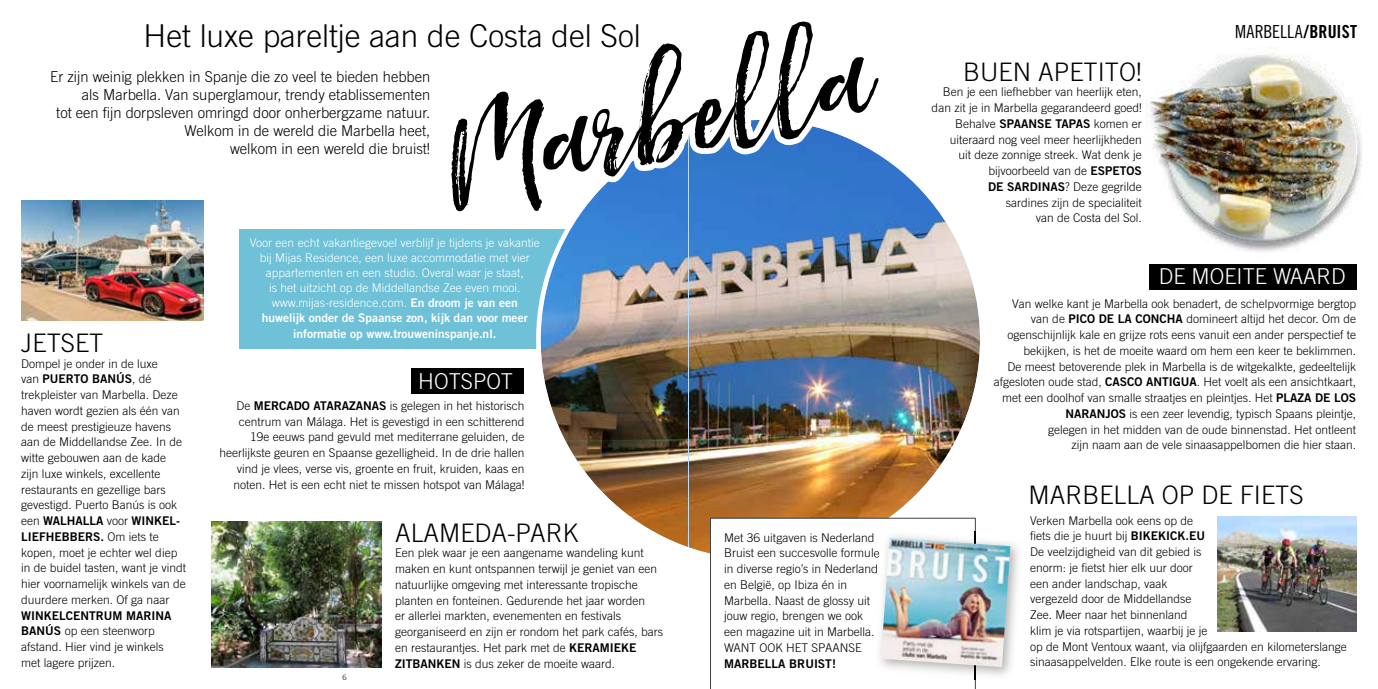
<style>
.page{position:relative;width:1378px;height:689px;background:#fff}
.page>*{position:absolute;margin:0;border:0;box-sizing:border-box;transform-origin:0 0}
.t1{font:italic 190.2px "Hello Sunshine";color:#000}
.t2{font:300 31.5px "Trade Gothic LT Std";color:#000}
.t3{font:300 25.5px "Trade Gothic LT Std";color:#000}
.t4{font:300 21.9px "Trade Gothic LT Std";color:#fff}
.t5{font:18px "Trade Gothic LT Std Cn 18";letter-spacing:.005em;color:#000}
.t6{font:300 15px/18px "Trade Gothic LT Std";color:#000;text-align:right}
.t7{font:300 12px/15.8px "Trade Gothic LT Std";color:#000}
.t8{font:300 12px/15px "Trade Gothic LT Std";color:#fff;text-align:center}
.t9{font:12px/15.8px "Trade Gothic LT Std Bd 2";color:#000}
.t10{font:12px/15px "Trade Gothic LT Std Bd 2";color:#fff;text-align:center}
.t11{font:300 7.5px "Trade Gothic LT Std";color:#000}
.s1{font-family:"Trade Gothic LT Std Bd Cn 20"}
.s2{font-family:"Trade Gothic LT Std Bd 2";font-weight:400}
.s3{font-family:"Trade Gothic LT Std";font-weight:300}
</style>
<div class="page">
<div style="left:239px;top:230px;width:391px;height:119px;background:#6fc1d7"></div>
<img style="left:212px;top:521px;width:170px;height:147px">
<img style="left:21px;top:201px;width:182px;height:119px">
<svg style="left:407px;top:229px;width:108px;height:165px"></svg>
<img style="left:515px;top:156px;width:174px;height:392px">
<div style="left:1149px;top:264px;width:207px;height:25px;background:#000"></div>
<img style="left:1218px;top:517px;width:138px;height:114px">
<img style="left:768px;top:162px;width:212px;height:369px">
<svg style="left:710px;top:518px;width:265px;height:171px"></svg>
<img style="left:875px;top:531px;width:144px;height:148px">
<img style="left:975px;top:531px;width:1px;height:148px">
<svg style="left:875px;top:549px;width:4px;height:8px"></svg>
<svg style="left:875px;top:564px;width:3px;height:11px"></svg>
<img style="left:881px;top:538px;width:129px;height:129px">
<svg style="left:689px;top:504px;width:79px;height:100px"></svg>
<img style="left:679px;top:120px;width:211px;height:384px">
<img style="left:1149px;top:53px;width:213px;height:199px">
<h1 class="t1" style="left:420px;top:53px;width:431px;rotate:-12deg">Marbella</h1>
<h2 class="t2" style="left:144px;top:17px;width:499px">Het luxe pareltje aan de Costa del Sol</h2>
<h3 class="t5" style="left:1235px;top:21px;width:123px">MARBELLA<span class="s1">/BRUIST</span></h3>
<h3 class="t3" style="left:963px;top:57px;width:180px">BUEN APETITO!</h3>
<p class="t7" style="left:931px;top:84px;width:212px;text-align:right">Ben je een liefhebber van heerlijk eten, dan zit je in Marbella gegarandeerd goed!<br>Behalve <span class="s2">SPAANSE TAPAS</span> komen er uiteraard nog veel meer heerlijkheden<br>uit deze zonnige streek. Wat denk je bijvoorbeeld van de <span class="s2">ESPETOS<br>DE SARDINAS</span>? Deze gegrilde<br>sardines zijn de specialiteit</p>
<p class="t6" style="left:50px;top:67px;width:381px">Er zijn weinig plekken in Spanje die zo veel te bieden hebben als Marbella. Van superglamour, trendy etablissementen<br>tot een fijn dorpsleven omringd door onherbergzame natuur.<br>Welkom in de wereld die Marbella heet,<br>welkom in een wereld die bruist!</p>
<p class="t7" style="left:1035px;top:210px;width:108px">van de Costa del Sol.</p>
<h3 class="t3" style="left:21px;top:328px;width:84px">JETSET</h3>
<p class="t7" style="left:21px;top:355px;width:138px">Dompel je onder in de luxe</p>
<p class="t9" style="left:21px;top:371px;width:132px"><span class="s3">van</span> PUERTO BANÚS<span class="s3">, dé</span></p>
<p class="t7" style="left:21px;top:387px;width:162px">trekpleister van Marbella. Deze haven wordt gezien als één van de meest prestigieuze havens aan de Middellandse Zee. In de witte gebouwen aan de kade zijn luxe winkels, excellente restaurants en gezellige bars gevestigd. Puerto Banús is ook</p>
<p class="t9" style="left:21px;top:513px;width:160px"><span class="s3">een</span> WALHALLA <span class="s3">voor</span> WINKEL-<br>LIEFHEBBERS. <span class="s3">Om iets te</span></p>
<p class="t7" style="left:21px;top:544px;width:166px">kopen, moet je echter wel diep in de buidel tasten, want je vindt hier voornamelijk winkels van de duurdere merken. Of ga naar</p>
<p class="t9" style="left:21px;top:607px;width:152px">WINKELCENTRUM MARINA</p>
<p class="t7" style="left:21px;top:623px;width:144px"><span class="s2">BANÚS</span> op een steenworp afstand. Hier vind je winkels met lagere prijzen.</p>
<p class="t8" style="left:250px;top:235px;width:291px">Voor een echt vakantiegevoel verblijf je tijdens je vakantie bij Mijas Residence, een luxe accommodatie met vier appartementen en een studio. Overal waar je staat,<br>is het uitzicht op de Middellandse Zee even mooi. www.mijas-residence.com. <span class="s2">En droom je van een</span></p>
<p class="t10" style="left:262px;top:310px;width:267px">huwelijk onder de Spaanse zon, kijk dan voor meer informatie op www.trouweninspanje.nl.</p>
<h3 class="t4" style="left:418px;top:368px;width:96px">HOTSPOT</h3>
<p class="t7" style="left:220px;top:398px;width:306px;text-align:right">De <span class="s2">MERCADO ATARAZANAS</span> is gelegen in het historisch centrum van Málaga. Het is gevestigd in een schitterend 19e eeuws pand gevuld met mediterrane geluiden, de heerlijkste geuren en Spaanse gezelligheid. In de drie hallen vind je vlees, verse vis, groente en fruit, kruiden, kaas en noten. Het is een echt niet te missen hotspot van Málaga!</p>
<p class="t11" style="left:342px;top:672px;width:6px">6</p>
<h3 class="t3" style="left:395px;top:517px;width:185px">ALAMEDA-PARK</h3>
<p class="t7" style="left:395px;top:545px;width:270px">Een plek waar je een aangename wandeling kunt maken en kunt ontspannen terwijl je geniet van een natuurlijke omgeving met interessante tropische planten en fonteinen. Gedurende het jaar worden<br>er allerlei markten, evenementen en festivals georganiseerd en zijn er rondom het park cafés, bars en restaurantjes. Het park met de <span class="s2">KERAMIEKE ZITBANKEN</span> is dus zeker de moeite waard.</p>
<p class="t7" style="left:724px;top:529px;width:157px">Met 36 uitgaven is Nederland<br>Bruist een succesvolle formule in diverse regio’s in Nederland en België, op Ibiza én in<br>Marbella. Naast de glossy uit jouw regio, brengen we ook een magazine uit in Marbella.<br>WANT OOK HET SPAANSE</p>
<p class="t9" style="left:724px;top:655px;width:113px">MARBELLA BRUIST!</p>
<h3 class="t4" style="left:1158px;top:263px;width:188px">DE MOEITE WAARD</h3>
<p class="t7" style="left:993px;top:295px;width:364px;text-align:right">Van welke kant je Marbella ook benadert, de schelpvormige bergtop van de <span class="s2">PICO DE LA CONCHA</span> domineert altijd het decor. Om de ogenschijnlijk kale en grijze rots eens vanuit een ander perspectief te bekijken, is het de moeite waard om hem een keer te beklimmen.<br>De meest betoverende plek in Marbella is de witgekalkte, gedeeltelijk afgesloten oude stad, <span class="s2">CASCO ANTIGUA</span>. Het voelt als een ansichtkaart, met een doolhof van smalle straatjes en pleintjes. Het <span class="s2">PLAZA DE LOS NARANJOS</span> is een zeer levendig, typisch Spaans pleintje,<br>gelegen in het midden van de oude binnenstad. Het ontleent<br>zijn naam aan de vele sinaasappelbomen die hier staan.</p>
<h3 class="t3" style="left:1028px;top:480px;width:276px">MARBELLA OP DE FIETS</h3>
<p class="t7" style="left:1030px;top:512px;width:318px">Verken Marbella ook eens op de<br>fiets die je huurt bij <span class="s2">BIKEKICK.EU<br></span>De veelzijdigheid van dit gebied is<br>enorm: je fietst hier elk uur door<br>een ander landschap, vaak<br>vergezeld door de Middellandse<br>Zee. Meer naar het binnenland<br>klim je via rotspartijen, waarbij je je<br>op de Mont Ventoux waant, via olijfgaarden en kilometerslange sinaasappelvelden. Elke route is een ongekende ervaring.</p>
</div>
